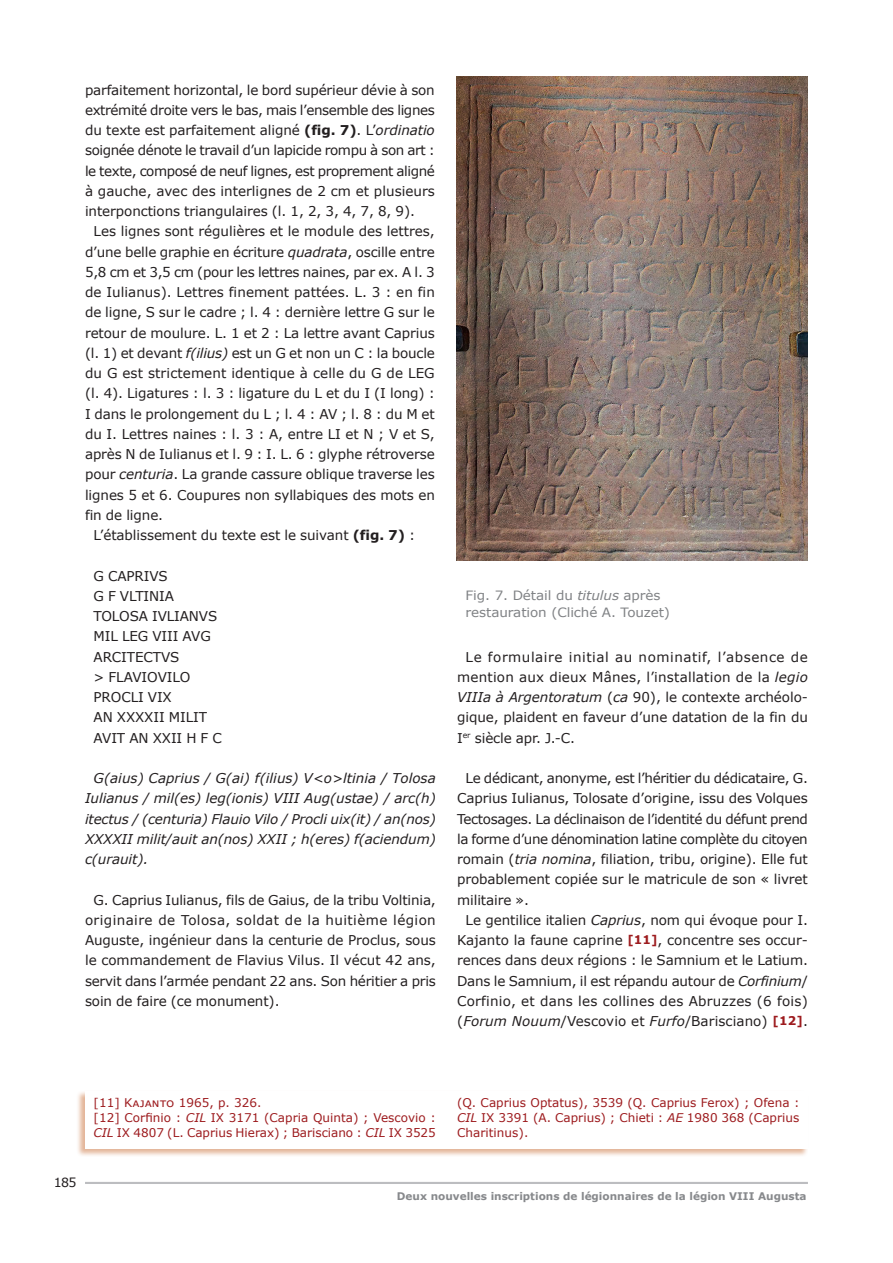
<style>
.page{position:relative;width:893px;height:1263px;background:#fff}
.page>*{position:absolute;margin:0;border:0;box-sizing:border-box;transform-origin:0 0}
.t1{font:13.5px/20.2px "Verdana";letter-spacing:-.005em;color:#231f20;text-align:justify}
.t2{font:italic 13.5px/20.2px "Verdana";letter-spacing:-.005em;color:#231f20;text-align:justify}
.t3{font:12.9px/16.5px "Verdana";letter-spacing:-.005em;color:#808285;scale:1.05 1}
.t4{font:12.6px "Verdana";color:#231f20}
.t5{font:12px/15px "Verdana";letter-spacing:.005em;color:#9d1b1e}
.t6{font:700 10.5px "Verdana";color:#87898c}
.s1{font-weight:700}
.s2{font-style:italic}
.s3{font-weight:700;font-size:12px;color:#9d1b1e}
</style>
<div class="page">
<hr style="left:85px;top:1182px;width:723px;height:2px;background:#bcbdc0">
<div style="left:76px;top:1090px;width:732px;height:67px;background:#c86c33;opacity:.5"></div>
<div style="left:85px;top:1091px;width:723px;height:57px;background:#fff"></div>
<img style="left:456px;top:77px;width:352px;height:484px">
<p class="t1" style="left:85px;top:79px;width:351px">parfaitement horizontal, le bord supérieur dévie à son extrémité droite vers le bas, mais l’ensemble des lignes du texte est parfaitement aligné <span class="s1">(fig. 7)</span>. L’<span class="s2">ordinatio </span>soignée dénote le travail d’un lapicide rompu à son art : le texte, composé de neuf lignes, est proprement aligné à gauche, avec des interlignes de 2 cm et plusieurs interponctions triangulaires (l. 1, 2, 3, 4, 7, 8, 9).</p>
<p class="t1" style="left:85px;top:221px;width:351px;text-indent:9px">Les lignes sont régulières et le module des lettres, d’une belle graphie en écriture <span class="s2">quadrata</span>, oscille entre 5,8 cm et 3,5 cm (pour les lettres naines, par ex. A l. 3 de Iulianus). Lettres finement pattées. L. 3 : en fin de ligne, S sur le cadre ; l. 4 : dernière lettre G sur le retour de moulure. L. 1 et 2 : La lettre avant Caprius (l. 1) et devant <span class="s2">f(ilius)</span> est un G et non un C : la boucle du G est strictement identique à celle du G de LEG (l. 4). Ligatures : l. 3 : ligature du L et du I (I long) :<br>I dans le prolongement du L ; l. 4 : AV ; l. 8 : du M et du I. Lettres naines : l. 3 : A, entre LI et N ; V et S, après N de Iulianus et l. 9 : I. L. 6 : glyphe rétroverse pour <span class="s2">centuria</span>. La grande cassure oblique traverse les lignes 5 et 6. Coupures non syllabiques des mots en fin de ligne.</p>
<p class="t1" style="left:94px;top:525px;width:323px">L’établissement du texte est le suivant <span class="s1">(fig. 7)</span> :</p>
<p class="t1" style="left:94px;top:565px;width:130px;text-align:left">G CAPRIVS<br>G F VLTINIA<br>TOLOSA IVLIANVS<br>MIL LEG VIII AVG<br>ARCITECTVS<br>&gt; FLAVIOVILO<br>PROCLI VIX<br>AN XXXXII MILIT<br>AVIT AN XXII H F C</p>
<p class="t2" style="left:85px;top:768px;width:352px;text-indent:9px">G(aius) Caprius / G(ai) f(ilius) V&lt;o&gt;ltinia / Tolosa Iulianus / mil(es) leg(ionis) VIII Aug(ustae) / arc(h) itectus / (centuria) Flauio Vilo / Procli uix(it) / an(nos)<br>XXXXII milit/auit an(nos) XXII ; h(eres) f(aciendum) c(urauit).</p>
<p class="t1" style="left:85px;top:889px;width:352px;text-indent:9px">G. Caprius Iulianus, fils de Gaius, de la tribu Voltinia, originaire de Tolosa, soldat de la huitième légion Auguste, ingénieur dans la centurie de Proclus, sous le commandement de Flavius Vilus. Il vécut 42 ans, servit dans l’armée pendant 22 ans. Son héritier a pris soin de faire (ce monument).</p>
<p class="t3" style="left:466px;top:587px;width:196px">Fig. 7. Détail du <span class="s2">titulus</span> après restauration (Cliché A. Touzet)</p>
<p class="t1" style="left:457px;top:646px;width:352px;text-indent:9px">Le formulaire initial au nominatif, l’absence de mention aux dieux Mânes, l’installation de la <span class="s2">legio VIIIa à Argentoratum</span> (<span class="s2">ca</span> 90), le contexte archéolo&shy;gique, plaident en faveur d’une datation de la fin du I<sup>er</sup> siècle apr. J.-C.</p>
<p class="t1" style="left:457px;top:768px;width:352px;text-indent:9px">Le dédicant, anonyme, est l’héritier du dédicataire, G.<br>Caprius Iulianus, Tolosate d’origine, issu des Volques Tectosages. La déclinaison de l’identité du défunt prend la forme d’une dénomination latine complète du citoyen romain (<span class="s2">tria nomina</span>, filiation, tribu, origine). Elle fut probablement copiée sur le matricule de son « livret militaire ».</p>
<p class="t1" style="left:457px;top:910px;width:352px;text-indent:9px">Le gentilice italien <span class="s2">Caprius</span>, nom qui évoque pour I.<br>Kajanto la faune caprine <span class="s3">[11]</span>, concentre ses occur&shy;rences dans deux régions : le Samnium et le Latium.<br>Dans le Samnium, il est répandu autour de <span class="s2">Corfinium</span>/ Corfinio, et dans les collines des Abruzzes (6 fois) (<span class="s2">Forum Nouum</span>/Vescovio et <span class="s2">Furfo</span>/Barisciano) <span class="s3">[12]</span>.</p>
<p class="t4" style="left:54px;top:1173px;width:24px">185</p>
<p class="t5" style="left:94px;top:1095px;width:344px">[11] Kajanto 1965, p. 326.<br>[12] Corfinio : <span class="s2">CIL</span> IX 3171 (Capria Quinta) ; Vescovio :<br><span class="s2">CIL</span> IX 4807 (L. Caprius Hierax) ; Barisciano : <span class="s2">CIL</span> IX 3525</p>
<p class="t5" style="left:457px;top:1095px;width:344px;text-align:justify">(Q. Caprius Optatus), 3539 (Q. Caprius Ferox) ; Ofena :<br><span class="s2">CIL</span> IX 3391 (A. Caprius) ; Chieti : <span class="s2">AE</span> 1980 368 (Caprius Charitinus).</p>
<p class="t6" style="left:397px;top:1189px;width:411px">Deux nouvelles inscriptions de légionnaires de la légion VIII Augusta</p>
</div>
